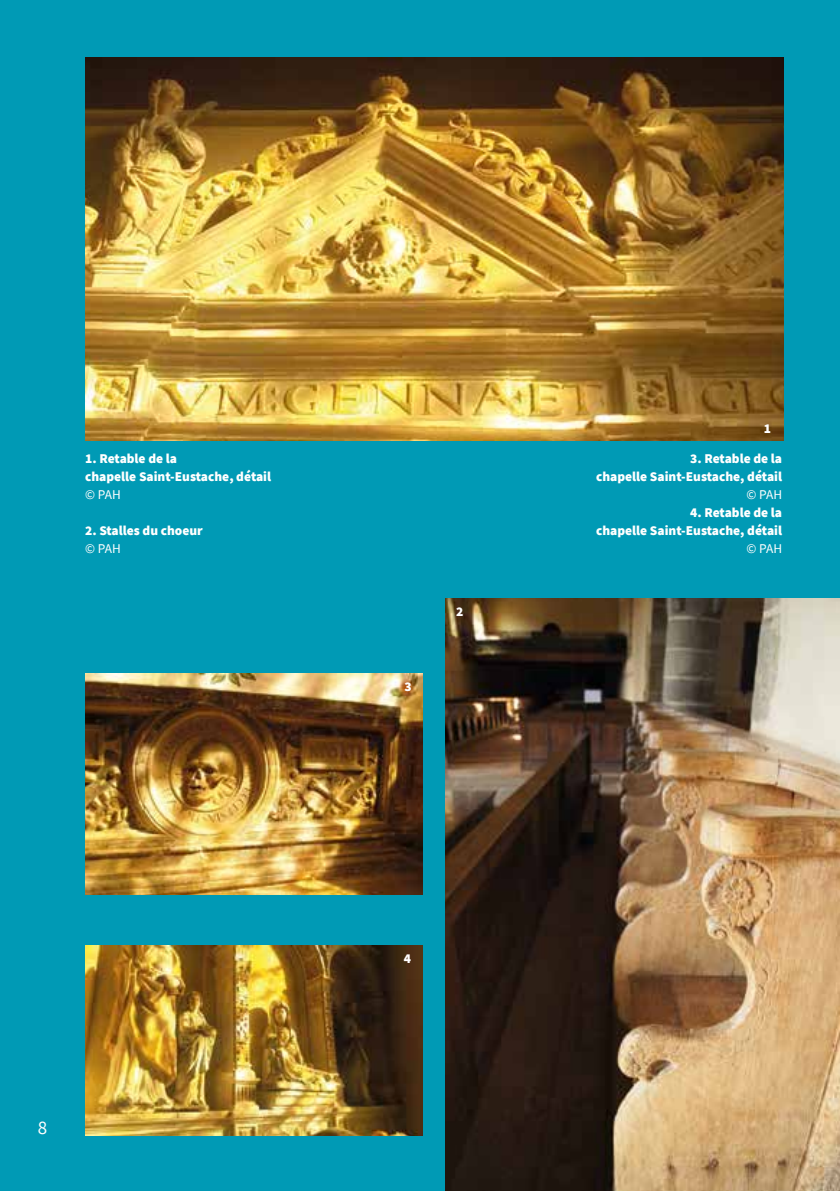
<style>
.page{position:relative;width:840px;height:1191px;background:#fff}
.page>*{position:absolute;margin:0;border:0;box-sizing:border-box;transform-origin:0 0}
.t1{font:19px "Source Sans Pro";color:#fff}
.t2{font:900 13.4px/18px "Source Sans Pro";color:#fff;text-align:right}
.t3{font:13.4px "Source Sans Pro";letter-spacing:-.025em;color:#fff}
</style>
<div class="page">
<div style="left:0;top:0;width:839px;height:1191px;background:#009ab5"></div>
<img style="left:445px;top:598px;width:394px;height:593px">
<img style="left:85px;top:57px;width:697px;height:384px">
<img style="left:85px;top:673px;width:337px;height:221px">
<img style="left:85px;top:945px;width:337px;height:190px">
<p class="t2" style="left:85px;top:449px;width:187px;text-align:left">1. Retable de la<br>chapelle Saint-Eustache, détail</p>
<p class="t3" style="left:85px;top:485px;width:37px">© PAH</p>
<p class="t2" style="left:85px;top:521px;width:119px">2. Stalles du choeur</p>
<p class="t3" style="left:85px;top:539px;width:37px">© PAH</p>
<h1 class="t1" style="left:38px;top:1116px;width:11px">8</h1>
<p class="t2" style="left:404px;top:677px;width:9px">3</p>
<p class="t2" style="left:456px;top:602px;width:9px">2</p>
<p class="t2" style="left:403px;top:949px;width:9px">4</p>
<p class="t2" style="left:763px;top:419px;width:9px">1</p>
<p class="t2" style="left:595px;top:449px;width:187px">3. Retable de la<br>chapelle Saint-Eustache, détail</p>
<p class="t3" style="left:746px;top:485px;width:37px">© PAH</p>
<p class="t2" style="left:595px;top:503px;width:187px">4. Retable de la<br>chapelle Saint-Eustache, détail</p>
<p class="t3" style="left:746px;top:539px;width:37px">© PAH</p>
</div>
